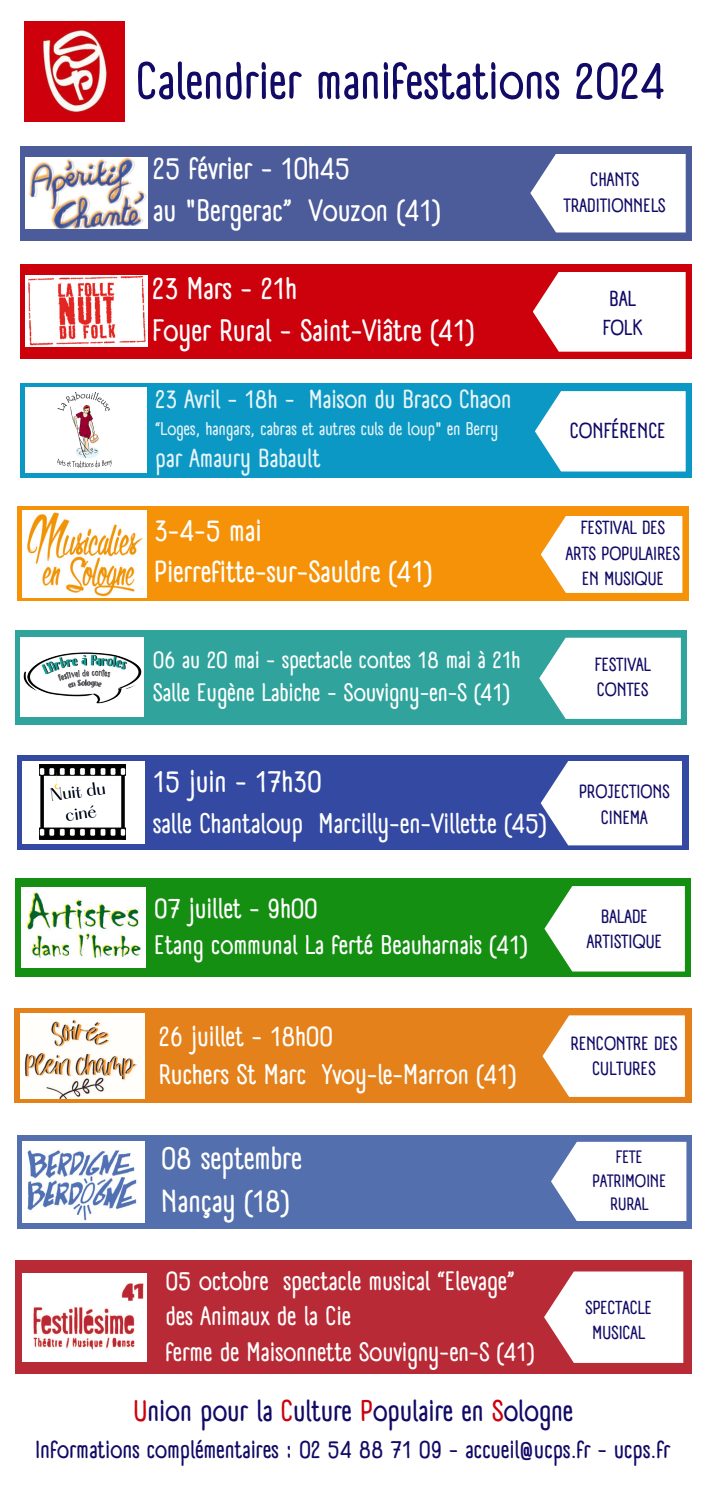
<style>
.page{position:relative;width:708px;height:1489px;background:#fff}
.page>*{position:absolute;margin:0;border:0;box-sizing:border-box;transform-origin:0 0}
.t1{font:700 50.75px "A Day Without Sun Text";color:#110a66}
.t2{font:700 31px/42.8px "A Day Without Sun Text";color:#fff}
.t3{font:700 30.25px/41.2px "A Day Without Sun Text";color:#fff}
.t4{font:700 30px "A Day Without Sun Text";color:#fff}
.t5{font:700 29.75px/41.2px "A Day Without Sun Text";color:#fff}
.t6{font:700 29.25px "A Day Without Sun Text";color:#110a66}
.t7{font:700 27.5px/38px "A Day Without Sun Text";color:#fff}
.t8{font:700 26.25px "A Day Without Sun Text";color:#fff}
.t9{font:700 26px/35.8px "A Day Without Sun Text";color:#fff}
.t10{font:700 25.25px "A Day Without Sun Text";color:#e7f4f8}
.t11{font:700 24.75px "A Day Without Sun Text";color:#fff}
.t12{font:700 24.25px "A Day Without Sun Text";color:#110a66}
.t13{font:700 23.5px "A Day Without Sun Text";color:#fff}
.t14{font:700 21.25px/29.2px "A Day Without Sun Text";color:#110a66;text-align:center}
.t15{font:700 19px/25.8px "A Day Without Sun Text";color:#110a66;text-align:center}
.t16{font:700 18.75px/25.5px "A Day Without Sun Text";color:#110a66;text-align:center}
.t17{font:700 18.5px/25.5px "A Day Without Sun Text";color:#110a66;text-align:center}
.t18{font:700 18px "A Day Without Sun Text";color:#e7f4f8}
.t19{font:700 17.5px/23.8px "A Day Without Sun Text";color:#110a66;text-align:center}
.t20{font:15.75px/22px "Hatton";color:#000;text-align:center}
.s1{color:#cd010c}
</style>
<div class="page">
<img style="left:25px;top:22px;width:99px;height:99px">
<div style="left:20px;top:146px;width:671px;height:94px;background:#4c5b99"></div>
<img style="left:25px;top:158px;width:122px;height:71px">
<svg style="left:530px;top:154px;width:155px;height:78px;background:#eff1f6"></svg>
<div style="left:20px;top:265px;width:671px;height:94px;background:#cd010c"></div>
<img style="left:25px;top:275px;width:122px;height:71px">
<svg style="left:533px;top:272px;width:152px;height:80px;background:#fae8e9"></svg>
<div style="left:20px;top:383px;width:671px;height:94px;background:#0b98c4"></div>
<div style="left:25px;top:387px;width:121px;height:86px;background:#fff"></div>
<svg style="left:535px;top:391px;width:150px;height:80px;background:#e8f5f9"></svg>
<img style="left:57px;top:393px;width:55px;height:75px">
<div style="left:17px;top:507px;width:671px;height:94px;background:#f59208"></div>
<img style="left:22px;top:511px;width:124px;height:86px">
<svg style="left:541px;top:516px;width:141px;height:77px;background:#fef5e9"></svg>
<div style="left:15px;top:630px;width:671px;height:94px;background:#30a49c"></div>
<div style="left:20px;top:638px;width:124px;height:79px;background:#fff"></div>
<img style="left:23px;top:652px;width:118px;height:52px">
<svg style="left:539px;top:638px;width:141px;height:81px;background:#ebf6f5"></svg>
<div style="left:17px;top:1135px;width:674px;height:94px;background:#536fad"></div>
<img style="left:23px;top:1142px;width:122px;height:80px">
<svg style="left:551px;top:1142px;width:135px;height:79px;background:#eef1f7"></svg>
<div style="left:15px;top:1280px;width:675px;height:94px;background:#b82a35"></div>
<div style="left:15px;top:1260px;width:675px;height:94px;background:#b82a35"></div>
<img style="left:23px;top:1273px;width:124px;height:88px">
<svg style="left:544px;top:1271px;width:139px;height:92px;background:#f6e6e8"></svg>
<div style="left:14px;top:1009px;width:677px;height:93px;background:#e4811a"></div>
<img style="left:20px;top:1014px;width:124px;height:84px">
<svg style="left:542px;top:1015px;width:142px;height:82px;background:#fcf1e6"></svg>
<div style="left:15px;top:879px;width:675px;height:97px;background:#158f12"></div>
<svg style="left:544px;top:886px;width:140px;height:85px;background:#e6f3e5"></svg>
<img style="left:22px;top:887px;width:123px;height:81px">
<div style="left:17px;top:756px;width:671px;height:94px;background:#3449a2"></div>
<svg style="left:540px;top:761px;width:142px;height:84px;background:#e9ebf5"></svg>
<div style="left:22px;top:762px;width:123px;height:82px;background:#fff"></div>
<img style="left:39px;top:765px;width:87px;height:75px">
<svg style="left:54px;top:773px;width:6px;height:16px"></svg>
<h1 class="t1" style="left:137px;top:50px;width:530px">Calendrier manifestations 2024</h1>
<p class="t3" style="left:153px;top:148px;width:288px">25 février - 10h45<br>au "Bergerac” Vouzon (41)</p>
<p class="t3" style="left:152px;top:268px;width:323px">23 Mars - 21h<br>Foyer Rural - Saint-Viâtre (41)</p>
<p class="t10" style="left:155px;top:383px;width:357px">23 Avril - 18h - Maison du Braco Chaon</p>
<p class="t18" style="left:155px;top:418px;width:344px">“Loges, hangars, cabras et autres culs de loup" en Berry</p>
<p class="t10" style="left:155px;top:443px;width:167px">par Amaury Babault</p>
<h2 class="t15" style="left:563px;top:166px;width:103px">CHANTS<br>TRADITIONNELS</h2>
<p class="t14" style="left:602px;top:284px;width:41px">BAL<br>FOLK</p>
<h5 class="t14" style="left:570px;top:416px;width:97px">CONFÉRENCE</h5>
<p class="t5" style="left:155px;top:510px;width:278px">3-4-5 mai<br>Pierrefitte-sur-Sauldre (41)</p>
<p class="t17" style="left:565px;top:515px;width:116px">FESTIVAL DES<br>ARTS POPULAIRES<br>EN MUSIQUE</p>
<p class="t20" style="left:49px;top:786px;width:57px;rotate:-8deg">Nuit du ciné</p>
<p class="t13" style="left:153px;top:646px;width:369px">06 au 20 mai - spectacle contes 18 mai à 21h</p>
<p class="t11" style="left:153px;top:677px;width:357px">Salle Eugène Labiche - Souvigny-en-S (41)</p>
<p class="t4" style="left:153px;top:763px;width:170px">15 juin - 17h30</p>
<p class="t7" style="left:153px;top:805px;width:394px">salle Chantaloup Marcilly-en-Villette (45)</p>
<p class="t7" style="left:155px;top:890px;width:165px">07 juillet - 9h00</p>
<p class="t8" style="left:155px;top:929px;width:374px">Etang communal La ferté Beauharnais (41)</p>
<p class="t7" style="left:159px;top:1017px;width:358px">26 juillet - 18h00<br>Ruchers St Marc Yvoy-le-Marron (41)</p>
<h6 class="t2" style="left:161px;top:1137px;width:142px">08 septembre<br>Nançay (18)</h6>
<p class="t9" style="left:166px;top:1263px;width:369px">05 octobre spectacle musical “Elevage” des Animaux de la Cie<br>ferme de Maisonnette Souvigny-en-S (41)</p>
<p class="t16" style="left:594px;top:652px;width:57px;text-align:left">FESTIVAL<br>CONTES</p>
<h3 class="t16" style="left:579px;top:779px;width:92px">PROJECTIONS<br>CINEMA</h3>
<p class="t16" style="left:586px;top:903px;width:77px">BALADE<br>ARTISTIQUE</p>
<h4 class="t16" style="left:570px;top:1030px;width:108px">RENCONTRE DES<br>CULTURES</h4>
<h2 class="t19" style="left:592px;top:1145px;width:75px">FETE<br>PATRIMOINE<br>RURAL</h2>
<p class="t17" style="left:585px;top:1294px;width:68px">SPECTACLE<br>MUSICAL</p>
<p class="t6" style="left:134px;top:1393px;width:441px"><span class="s1">U</span>nion pour la <span class="s1">C</span>ulture <span class="s1">P</span>opulaire en <span class="s1">S</span>ologne</p>
<h6 class="t12" style="left:35px;top:1435px;width:636px">Informations complémentaires : 02 54 88 71 09 - accueil@ucps.fr - ucps.fr</h6>
</div>
